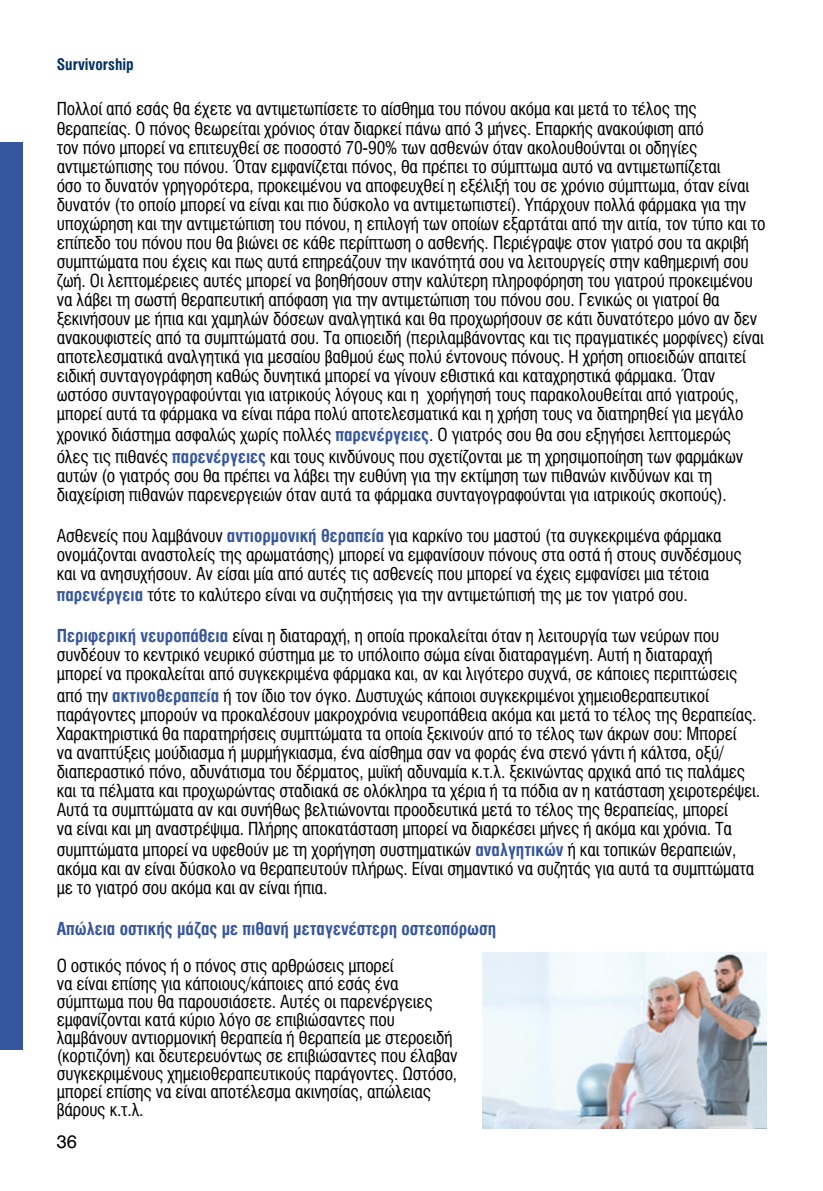
<style>
.page{position:relative;width:823px;height:1191px;background:#fff}
.page>*{position:absolute;margin:0;border:0;box-sizing:border-box;transform-origin:0 0}
.t1{font:18px/19px "UB Helvetica Cond";letter-spacing:-.01em;color:#000}
.t2{font:18px "UB Helvetica Cond Bold";color:#35559e}
.t3{font:18px "UB Helvetica";color:#000}
.t4{font:16px "UB Helvetica Cond Bold";color:#00305f}
.s1{font-family:"UB Helvetica Cond Bold";color:#35559e}
</style>
<div class="page">
<div style="left:0;top:142px;width:23px;height:907px;background:#35559e"></div>
<img style="left:482px;top:952px;width:283px;height:176px">
<p class="t4" style="left:57px;top:55px;width:79px">Survivorship</p>
<p class="t1" style="left:57px;top:100px;width:710px">Πολλοί από εσάς θα έχετε να αντιμετωπίσετε το αίσθημα του πόνου ακόμα και μετά το τέλος της θεραπείας. Ο πόνος θεωρείται χρόνιος όταν διαρκεί πάνω από 3 μήνες. Επαρκής ανακούφιση από<br>τον πόνο μπορεί να επιτευχθεί σε ποσοστό 70-90% των ασθενών όταν ακολουθούνται οι οδηγίες αντιμετώπισης του πόνου. Όταν εμφανίζεται πόνος, θα πρέπει το σύμπτωμα αυτό να αντιμετωπίζεται<br>όσο το δυνατόν γρηγορότερα, προκειμένου να αποφευχθεί η εξέλιξή του σε χρόνιο σύμπτωμα, όταν είναι δυνατόν (το οποίο μπορεί να είναι και πιο δύσκολο να αντιμετωπιστεί). Υπάρχουν πολλά φάρμακα για την υποχώρηση και την αντιμετώπιση του πόνου, η επιλογή των οποίων εξαρτάται από την αιτία, τον τύπο και το επίπεδο του πόνου που θα βιώνει σε κάθε περίπτωση ο ασθενής. Περιέγραψε στον γιατρό σου τα ακριβή συμπτώματα που έχεις και πως αυτά επηρεάζουν την ικανότητά σου να λειτουργείς στην καθημερινή σου ζωή. Οι λεπτομέρειες αυτές μπορεί να βοηθήσουν στην καλύτερη πληροφόρηση του γιατρού προκειμένου να λάβει τη σωστή θεραπευτική απόφαση για την αντιμετώπιση του πόνου σου. Γενικώς οι γιατροί θα ξεκινήσουν με ήπια και χαμηλών δόσεων αναλγητικά και θα προχωρήσουν σε κάτι δυνατότερο μόνο αν δεν ανακουφιστείς από τα συμπτώματά σου. Τα οπιοειδή (περιλαμβάνοντας και τις πραγματικές μορφίνες) είναι αποτελεσματικά αναλγητικά για μεσαίου βαθμού έως πολύ έντονους πόνους. Η χρήση οπιοειδών απαιτεί ειδική συνταγογράφηση καθώς δυνητικά μπορεί να γίνουν εθιστικά και καταχρηστικά φάρμακα. Όταν ωστόσο συνταγογραφούνται για ιατρικούς λόγους και η χορήγησή τους παρακολουθείται από γιατρούς, μπορεί αυτά τα φάρμακα να είναι πάρα πολύ αποτελεσματικά και η χρήση τους να διατηρηθεί για μεγάλο</p>
<p class="t1" style="left:57px;top:424px;width:687px;line-height:21.6px">χρονικό διάστημα ασφαλώς χωρίς πολλές <span class="s1">παρενέργειες</span>. Ο γιατρός σου θα σου εξηγήσει λεπτομερώς όλες τις πιθανές <span class="s1">παρενέργειες</span> και τους κινδύνους που σχετίζονται με τη χρησιμοποίηση των φαρμάκων</p>
<p class="t1" style="left:57px;top:466px;width:671px">αυτών (ο γιατρός σου θα πρέπει να λάβει την ευθύνη για την εκτίμηση των πιθανών κινδύνων και τη διαχείριση πιθανών παρενεργειών όταν αυτά τα φάρμακα συνταγογραφούνται για ιατρικούς σκοπούς).</p>
<p class="t1" style="left:57px;top:526px;width:686px">Ασθενείς που λαμβάνουν <span class="s1">αντιορμονική θεραπεία</span> για καρκίνο του μαστού (τα συγκεκριμένα φάρμακα ονομάζονται αναστολείς της αρωματάσης) μπορεί να εμφανίσουν πόνους στα οστά ή στους συνδέσμους και να ανησυχήσουν. Αν είσαι μία από αυτές τις ασθενείς που μπορεί να έχεις εμφανίσει μια τέτοια</p>
<p class="t1" style="left:57px;top:585px;width:632px"><span class="s1">παρενέργεια</span> τότε το καλύτερο είναι να συζητήσεις για την αντιμετώπισή της με τον γιατρό σου.</p>
<p class="t1" style="left:57px;top:626px;width:681px"><span class="s1">Περιφερική νευροπάθεια</span> είναι η διαταραχή, η οποία προκαλείται όταν η λειτουργία των νεύρων που συνδέουν το κεντρικό νευρικό σύστημα με το υπόλοιπο σώμα είναι διαταραγμένη. Αυτή η διαταραχή μπορεί να προκαλείται από συγκεκριμένα φάρμακα και, αν και λιγότερο συχνά, σε κάποιες περιπτώσεις</p>
<p class="t1" style="left:57px;top:685px;width:704px">από την <span class="s1">ακτινοθεραπεία</span> ή τον ίδιο τον όγκο. Δυστυχώς κάποιοι συγκεκριμένοι χημειοθεραπευτικοί παράγοντες μπορούν να προκαλέσουν μακροχρόνια νευροπάθεια ακόμα και μετά το τέλος της θεραπείας.<br>Χαρακτηριστικά θα παρατηρήσεις συμπτώματα τα οποία ξεκινούν από το τέλος των άκρων σου: Μπορεί<br>να αναπτύξεις μούδιασμα ή μυρμήγκιασμα, ένα αίσθημα σαν να φοράς ένα στενό γάντι ή κάλτσα, οξύ/ διαπεραστικό πόνο, αδυνάτισμα του δέρματος, μυϊκή αδυναμία κ.τ.λ. ξεκινώντας αρχικά από τις παλάμες και τα πέλματα και προχωρώντας σταδιακά σε ολόκληρα τα χέρια ή τα πόδια αν η κατάσταση χειροτερέψει.<br>Αυτά τα συμπτώματα αν και συνήθως βελτιώνονται προοδευτικά μετά το τέλος της θεραπείας, μπορεί<br>να είναι και μη αναστρέψιμα. Πλήρης αποκατάσταση μπορεί να διαρκέσει μήνες ή ακόμα και χρόνια. Τα</p>
<p class="t1" style="left:57px;top:840px;width:698px">συμπτώματα μπορεί να υφεθούν με τη χορήγηση συστηματικών <span class="s1">αναλγητικών</span> ή και τοπικών θεραπειών, ακόμα και αν είναι δύσκολο να θεραπευτούν πλήρως. Είναι σημαντικό να συζητάς για αυτά τα συμπτώματα με το γιατρό σου ακόμα και αν είναι ήπια.</p>
<p class="t2" style="left:57px;top:918px;width:440px">Απώλεια οστικής μάζας με πιθανή μεταγενέστερη οστεοπόρωση</p>
<p class="t1" style="left:57px;top:956px;width:402px;line-height:18px">Ο οστικός πόνος ή ο πόνος στις αρθρώσεις μπορεί<br>να είναι επίσης για κάποιους/κάποιες από εσάς ένα σύμπτωμα που θα παρουσιάσετε. Αυτές οι παρενέργειες εμφανίζονται κατά κύριο λόγο σε επιβιώσαντες που λαμβάνουν αντιορμονική θεραπεία ή θεραπεία με στεροειδή (κορτιζόνη) και δευτερευόντως σε επιβιώσαντες που έλαβαν συγκεκριμένους χημειοθεραπευτικούς παράγοντες. Ωστόσο, μπορεί επίσης να είναι αποτέλεσμα ακινησίας, απώλειας βάρους κ.τ.λ.</p>
<p class="t3" style="left:57px;top:1131px;width:22px">36</p>
</div>
